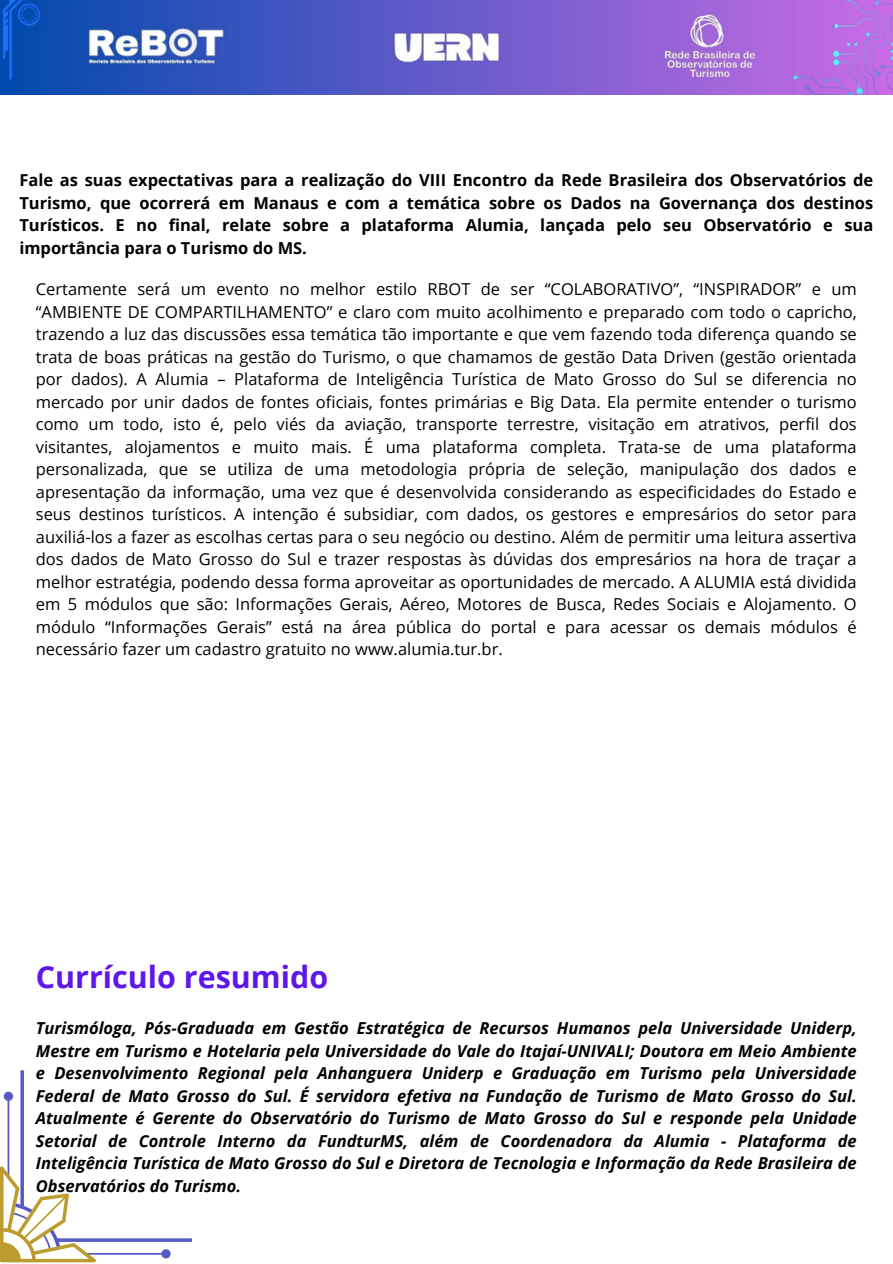
<style>
.page{position:relative;width:893px;height:1264px;background:#fff}
.page>*{position:absolute;margin:0;border:0;box-sizing:border-box;transform-origin:0 0}
.t1{font:700 30.45px "Open Sans";color:#5e17eb}
.t2{font:16.5px/22.5px "Open Sans";color:#000;text-align:justify}
.t3{font:italic 700 16.5px/22.5px "Open Sans";color:#000;text-align:justify}
.t4{font:700 16.5px/22.5px "Open Sans";color:#000;text-align:justify}
</style>
<div class="page">
<img style="left:0;top:0;width:892px;height:94px">
<svg style="left:0;top:1070px;width:192px;height:192px"></svg>
<p class="t4" style="left:19px;top:168px;width:855px">Fale as suas expectativas para a realização do VIII Encontro da Rede Brasileira dos Observatórios de Turismo, que ocorrerá em Manaus e com a temática sobre os Dados na Governança dos destinos Turísticos. E no final, relate sobre a plataforma Alumia, lançada pelo seu Observatório e sua importância para o Turismo do MS.</p>
<p class="t2" style="left:36px;top:277px;width:822px">Certamente será um evento no melhor estilo RBOT de ser “COLABORATIVO”, “INSPIRADOR” e um “AMBIENTE DE COMPARTILHAMENTO” e claro com muito acolhimento e preparado com todo o capricho, trazendo a luz das discussões essa temática tão importante e que vem fazendo toda diferença quando se trata de boas práticas na gestão do Turismo, o que chamamos de gestão Data Driven (gestão orientada por dados). A Alumia – Plataforma de Inteligência Turística de Mato Grosso do Sul se diferencia no mercado por unir dados de fontes oficiais, fontes primárias e Big Data. Ela permite entender o turismo como um todo, isto é, pelo viés da aviação, transporte terrestre, visitação em atrativos, perfil dos visitantes, alojamentos e muito mais. É uma plataforma completa. Trata-se de uma plataforma personalizada, que se utiliza de uma metodologia própria de seleção, manipulação dos dados e apresentação da informação, uma vez que é desenvolvida considerando as especificidades do Estado e seus destinos turísticos. A intenção é subsidiar, com dados, os gestores e empresários do setor para auxiliá-los a fazer as escolhas certas para o seu negócio ou destino. Além de permitir uma leitura assertiva dos dados de Mato Grosso do Sul e trazer respostas às dúvidas dos empresários na hora de traçar a melhor estratégia, podendo dessa forma aproveitar as oportunidades de mercado. A ALUMIA está dividida em 5 módulos que são: Informações Gerais, Aéreo, Motores de Busca, Redes Sociais e Alojamento. O módulo “Informações Gerais” está na área pública do portal e para acessar os demais módulos é necessário fazer um cadastro gratuito no www.alumia.tur.br.</p>
<p class="t1" style="left:36px;top:955px;width:294px">Currículo resumido</p>
<p class="t3" style="left:36px;top:1016px;width:822px">Turismóloga, Pós-Graduada em Gestão Estratégica de Recursos Humanos pela Universidade Uniderp, Mestre em Turismo e Hotelaria pela Universidade do Vale do Itajaí-UNIVALI; Doutora em Meio Ambiente e Desenvolvimento Regional pela Anhanguera Uniderp e Graduação em Turismo pela Universidade Federal de Mato Grosso do Sul. É servidora efetiva na Fundação de Turismo de Mato Grosso do Sul.<br>Atualmente é Gerente do Observatório do Turismo de Mato Grosso do Sul e responde pela Unidade Setorial de Controle Interno da FundturMS, além de Coordenadora da Alumia - Plataforma de Inteligência Turística de Mato Grosso do Sul e Diretora de Tecnologia e Informação da Rede Brasileira de Observatórios do Turismo.</p>
</div>
